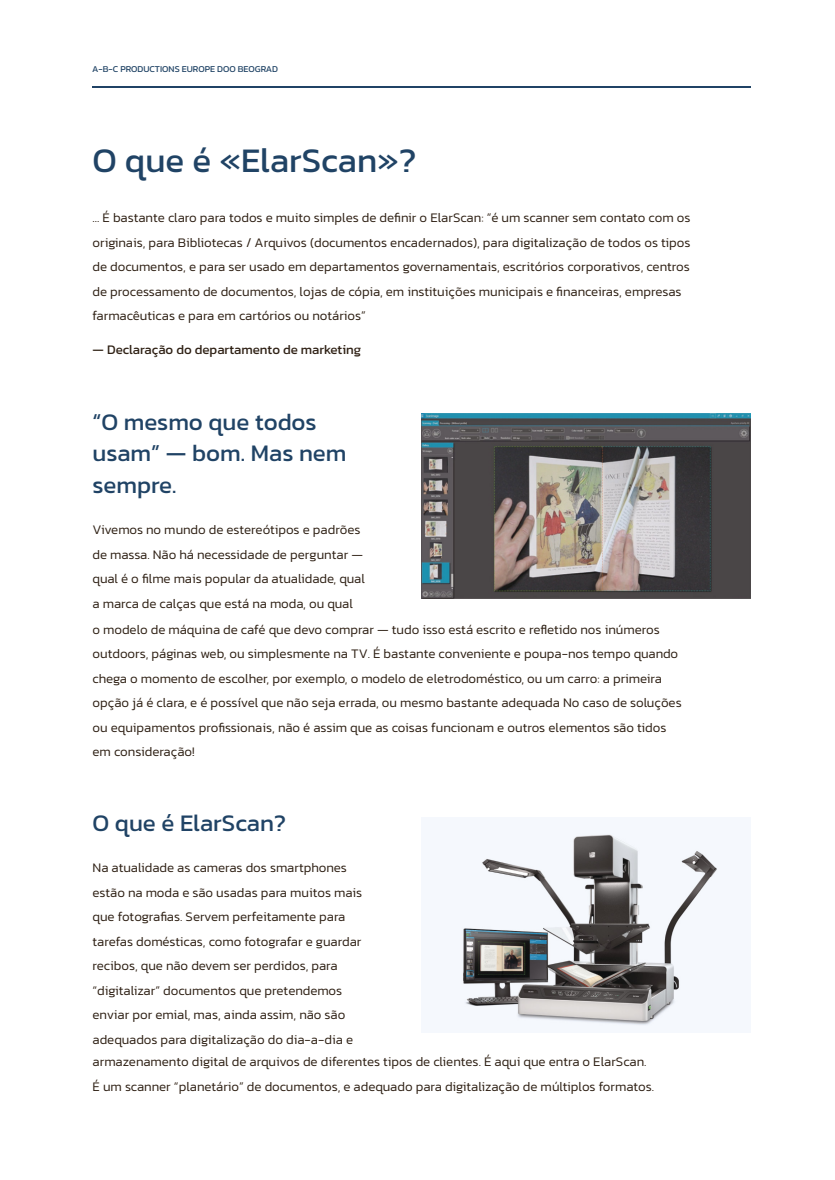
<style>
.page{position:relative;width:835px;height:1180px;background:#fff}
.page>*{position:absolute;margin:0;border:0;box-sizing:border-box;transform-origin:0 0}
.t1{font:35px "Kanit";color:#204365}
.t2{font:24.15px/31.5px "Kanit";color:#204365}
.t3{font:300 13.3px/24.5px "Kanit";color:#2e2014}
.t4{font:13.3px "Kanit";color:#2e2014}
.t5{font:9.1px "Kanit";color:#204365}
</style>
<div class="page">
<hr style="left:93px;top:86px;width:657px;height:2px;background:#204365">
<img style="left:421px;top:414px;width:329px;height:185px">
<img style="left:461px;top:833px;width:257px;height:193px">
<p class="t5" style="left:92px;top:62px;width:187px">A-B-C PRODUCTIONS EUROPE DOO BEOGRAD</p>
<h1 class="t1" style="left:93px;top:134px;width:325px">O que é «ElarScan»?</h1>
<p class="t3" style="left:93px;top:205px;width:599px">... É bastante claro para todos e muito simples de definir o ElarScan: “é um scanner sem contato com os originais, para Bibliotecas / Arquivos (documentos encadernados), para digitalização de todos os tipos de documentos, e para ser usado em departamentos governamentais, escritórios corporativos, centros de processamento de documentos, lojas de cópia, em instituições municipais e financeiras, empresas farmacêuticas e para em cartórios ou notários”</p>
<p class="t4" style="left:93px;top:339px;width:270px">— Declaração do departamento de marketing</p>
<h2 class="t2" style="left:93px;top:406px;width:255px">“O mesmo que todos usam” — bom. Mas nem sempre.</h2>
<p class="t3" style="left:93px;top:517px;width:274px">Vivemos no mundo de estereótipos e padrões de massa. Não há necessidade de perguntar — qual é o filme mais popular da atualidade, qual a marca de calças que está na moda, ou qual</p>
<p class="t3" style="left:93px;top:616px;width:590px">o modelo de máquina de café que devo comprar — tudo isso está escrito e refletido nos inúmeros outdoors, páginas web, ou simplesmente na TV. É bastante conveniente e poupa-nos tempo quando chega o momento de escolher, por exemplo, o modelo de eletrodoméstico, ou um carro: a primeira opção já é clara, e é possível que não seja errada, ou mesmo bastante adequada No caso de soluções ou equipamentos profissionais, não é assim que as coisas funcionam e outros elementos são tidos em consideração!</p>
<h2 class="t2" style="left:93px;top:806px;width:195px">O que é ElarScan?</h2>
<p class="t3" style="left:93px;top:855px;width:271px">Na atualidade as cameras dos smartphones estão na moda e são usadas para muitos mais que fotografias. Servem perfeitamente para tarefas domésticas, como fotografar e guardar recibos, que não devem ser perdidos, para “digitalizar” documentos que pretendemos enviar por emial, mas, ainda assim, não são adequados para digitalização do dia-a-dia e</p>
<p class="t3" style="left:93px;top:1049px;width:563px">armazenamento digital de arquivos de diferentes tipos de clientes. É aqui que entra o ElarScan.<br>É um scanner “planetário” de documentos, e adequado para digitalização de múltiplos formatos.</p>
</div>
